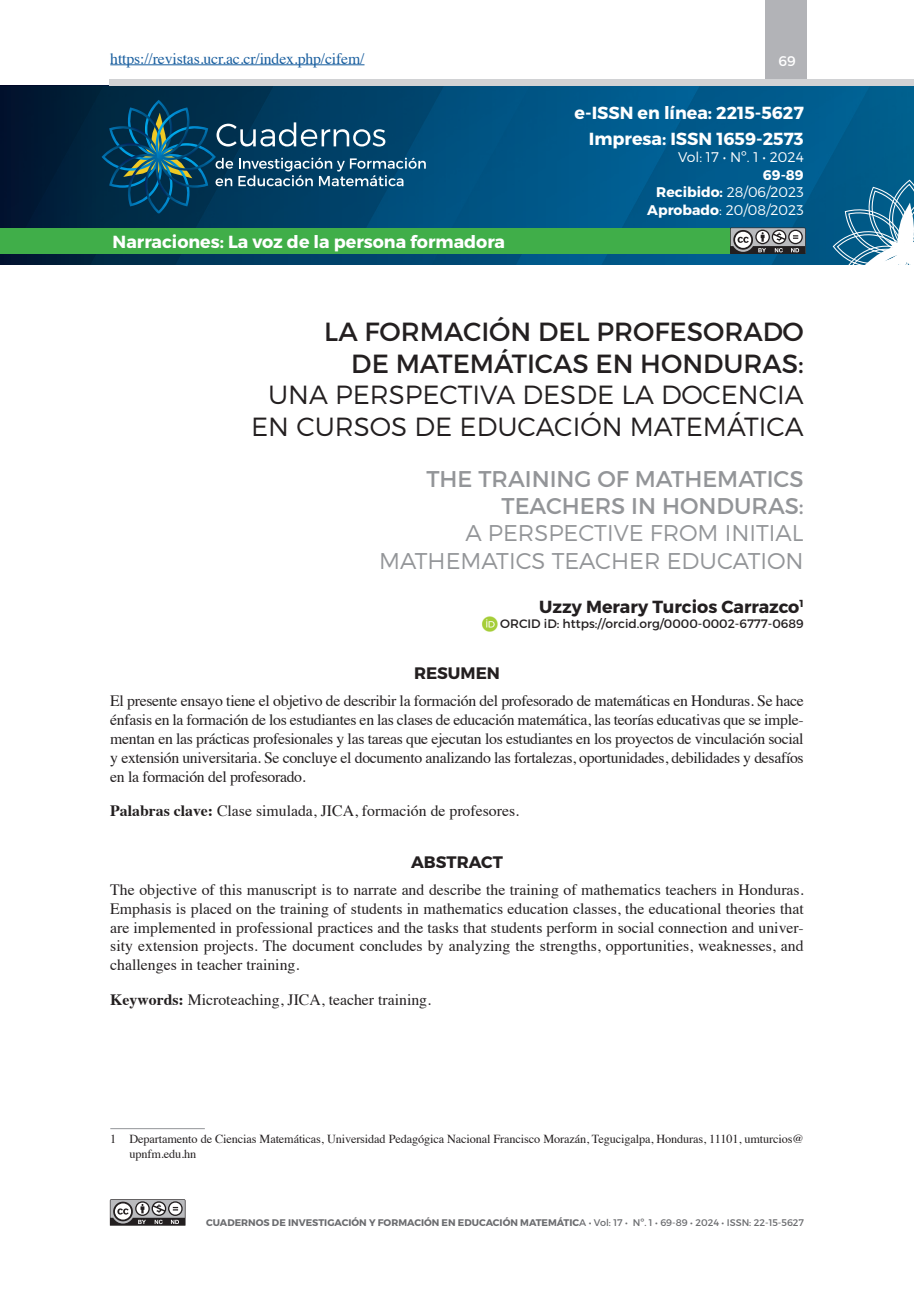
<style>
.page{position:relative;width:914px;height:1292px;background:#fff}
.page>*{position:absolute;margin:0;border:0;box-sizing:border-box;transform-origin:0 0}
.t1{font:26.25px/31.5px "Trueno Lt";color:#231f20;text-align:right}
.t2{font:26.25px/31.5px "Trueno Rg";color:#231f20;text-align:right}
.t3{font:22.75px/27.3px "Trueno Lt";color:#939598;text-align:right}
.t4{font:22.75px/27.3px "Trueno Rg";color:#939598;text-align:right}
.t5{font:17.5px/25.2px "Trueno Bd";color:#fff;text-align:right}
.t6{font:17.5px "Trueno Bd";color:#231f20}
.t7{font:16.62px "Trueno Bd";color:#231f20}
.t8{font:15.75px/18.9px "Times";color:#231f20;text-align:justify}
.t9{font:15.75px "Times";letter-spacing:-.01em;color:#175d9e}
.t10{font:14px/17.5px "Trueno Lt";color:#fff;text-align:right}
.t11{font:14px "Trueno Bd";color:#fff}
.t12{font:14px "Trueno Rg";color:#fff}
.t13{font:12.25px/14.7px "Times";letter-spacing:-.01em;color:#231f20}
.t14{font:12.25px "Trueno Rg";color:#231f20}
.t15{font:9.62px "Trueno Bd";color:#6c6d70}
.s1{font-family:"Trueno Bd"}
.s2{font-family:"Trueno Lt"}
.s3{font-weight:700}
.s4{font-family:"Trueno Rg"}
</style>
<div class="page">
<hr style="left:110px;top:64px;width:254px;height:1px;background:#175d9e">
<svg style="left:0;top:86px;width:914px;height:178px;background:#004c78"></svg>
<div style="left:0;top:228px;width:803px;height:26px;background:#40ae49"></div>
<div style="left:765px;top:0;width:41px;height:86px;background:#b2b3b7"></div>
<div style="left:108px;top:80px;width:806px;height:6px;background:#d1d2d4"></div>
<svg style="left:102px;top:100px;width:324px;height:128px;background:#124b6a"></svg>
<svg style="left:831px;top:179px;width:83px;height:86px"></svg>
<svg style="left:730px;top:227px;width:75px;height:27px;background:#848486"></svg>
<svg style="left:110px;top:1199px;width:75px;height:26px"></svg>
<hr style="left:110px;top:1128px;width:95px;height:1px;background:#939598">
<img style="left:482px;top:616px;width:16px;height:16px">
<p class="t9" style="left:110px;top:44px;width:256px">https://revistas.ucr.ac.cr/index.php/cifem/</p>
<p class="t5" style="left:108px;top:229px;width:233px">Artículos de investigación</p>
<p class="t5" style="left:113px;top:229px;width:394px">Narraciones: La voz de la persona formadora</p>
<p class="t12" style="left:778px;top:52px;width:19px">69</p>
<p class="t5" style="left:574px;top:101px;width:231px">e-ISSN en línea: 2215-5627<br>Impresa: ISSN 1659-2573</p>
<p class="t10" style="left:678px;top:148px;width:127px">Vol: 17 • Nº. 1 • 2024</p>
<p class="t11" style="left:763px;top:166px;width:42px">69-89</p>
<p class="t10" style="left:647px;top:183px;width:158px"><span class="s1">Recibido:</span> 28/06/2023<br><span class="s1">Aprobado</span>: 20/08/2023</p>
<p class="t10" style="left:726px;top:183px;width:41px">05 7</p>
<p class="t11" style="left:649px;top:201px;width:117px">Aprobado<span class="s2">: 09/01</span></p>
<p class="t10" style="left:795px;top:201px;width:10px">4</p>
<h1 class="t2" style="left:324px;top:316px;width:481px">LA FORMACIÓN DEL PROFESORADO<br>DE MATEMÁTICAS EN HONDURAS:</h1>
<h1 class="t1" style="left:251px;top:379px;width:554px">UNA PERSPECTIVA DESDE LA DOCENCIA<br>EN CURSOS DE EDUCACIÓN MATEMÁTICA</h1>
<h2 class="t4" style="left:426px;top:465px;width:379px">THE TRAINING OF MATHEMATICS<br>TEACHERS IN HONDURAS:</h2>
<h2 class="t3" style="left:379px;top:519px;width:426px">A PERSPECTIVE FROM INITIAL<br>MATHEMATICS TEACHER EDUCATION</h2>
<p class="t6" style="left:539px;top:596px;width:266px">Uzzy Merary Turcios Carrazco<sup>1</sup></p>
<p class="t14" style="left:500px;top:616px;width:305px">ORCID iD: https://orcid.org/0000-0002-6777-0689</p>
<p class="t7" style="left:414px;top:663px;width:87px">RESUMEN</p>
<p class="t8" style="left:110px;top:690px;width:695px">El presente ensayo tiene el objetivo de describir la formación del profesorado de matemáticas en Honduras. Se hace énfasis en la formación de los estudiantes en las clases de educación matemática, las teorías educativas que se imple&shy;mentan en las prácticas profesionales y las tareas que ejecutan los estudiantes en los proyectos de vinculación social y extensión universitaria. Se concluye el documento analizando las fortalezas, oportunidades, debilidades y desafíos en la formación del profesorado.</p>
<p class="t8" style="left:110px;top:800px;width:410px"><span class="s3">Palabras clave:</span> Clase simulada, JICA, formación de profesores.</p>
<p class="t7" style="left:411px;top:851px;width:93px">ABSTRACT</p>
<p class="t8" style="left:110px;top:878px;width:695px">The objective of this manuscript is to narrate and describe the training of mathematics teachers in Honduras.<br>Emphasis is placed on the training of students in mathematics education classes, the educational theories that are implemented in professional practices and the tasks that students perform in social connection and univer&shy;sity extension projects. The document concludes by analyzing the strengths, opportunities, weaknesses, and challenges in teacher training.</p>
<p class="t8" style="left:110px;top:989px;width:322px"><span class="s3">Keywords:</span> Microteaching, JICA, teacher training.</p>
<p class="t13" style="left:129px;top:1130px;width:675px;text-indent:-19px">1 Departamento de Ciencias Matemáticas, Universidad Pedagógica Nacional Francisco Morazán, Tegucigalpa, Honduras, 11101, umturcios@ upnfm.edu.hn</p>
<p class="t15" style="left:206px;top:1216px;width:599px">CUADERNOS DE INVESTIGACIÓN Y FORMACIÓN EN EDUCACIÓN MATEMÁTIC<span class="s4">A • Vol: 17 • Nº. 1 • 69-89 • 2024 • ISSN: 22-15-5627</span></p>
</div>
